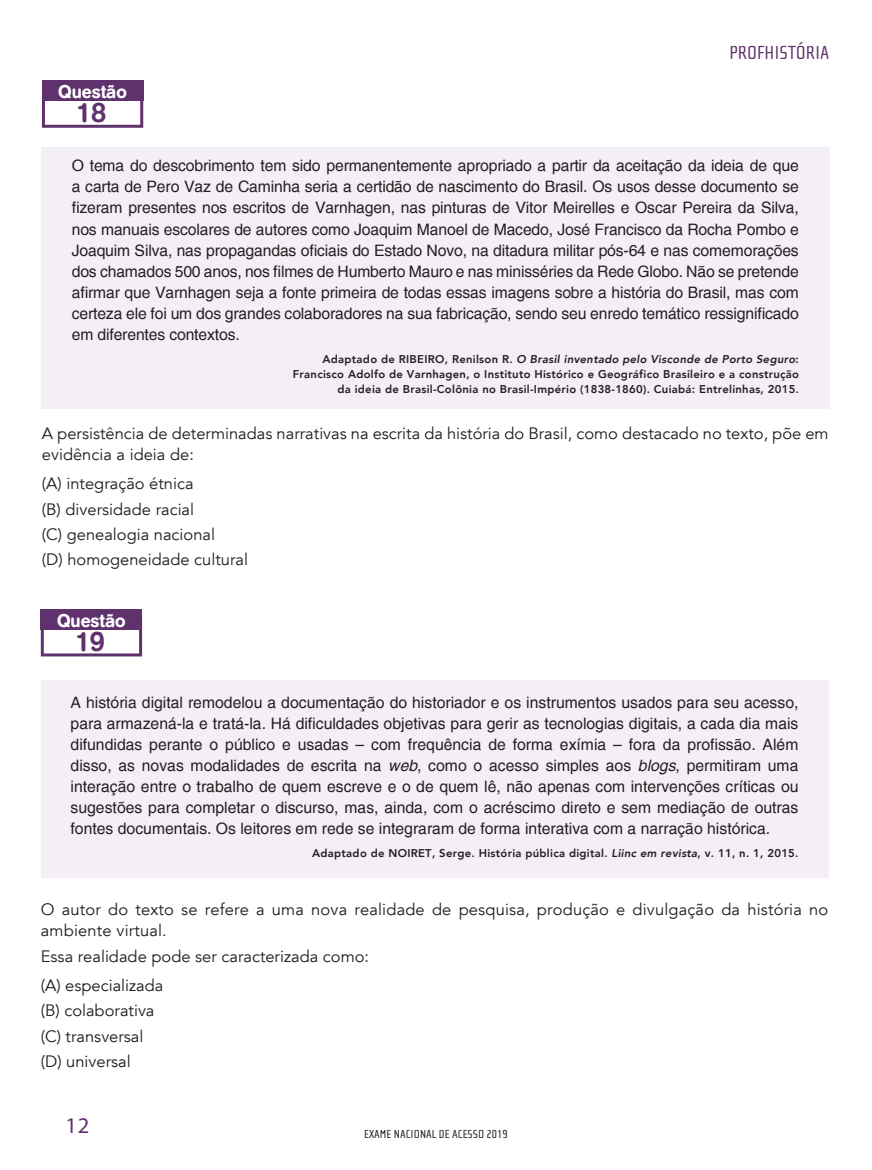
<style>
.page{position:relative;width:872px;height:1170px;background:#fff}
.page>*{position:absolute;margin:0;border:0;box-sizing:border-box;transform-origin:0 0}
.t1{font:500 27px "AG Book Rounded";color:#5f316d}
.t2{font:22.5px "Myriad Pro";color:#5f316d}
.t3{font:19.5px "Cholla Sans";color:#5f316d}
.t4{font:500 18px "AG Book Rounded";color:#fff}
.t5{font:16.5px/25.2px "Avenir";color:#231f20}
.t6{font:15.75px/21px "Helvetica";letter-spacing:-.005em;color:#231f20;text-align:justify}
.t7{font:12px "Cholla Sans";color:#231f20}
.t8{font:800 11.25px/15px "Avenir";letter-spacing:.025em;color:#231f20;text-align:right}
.s1{font-style:italic}
</style>
<div class="page">
<div style="left:41px;top:679px;width:787px;height:198px;background:#f4eff6"></div>
<div style="left:41px;top:609px;width:101px;height:47px;border:3px solid #5f316d"></div>
<div style="left:41px;top:609px;width:101px;height:20px;background:#5f316d"></div>
<div style="left:42px;top:147px;width:788px;height:261px;background:#f4eff6"></div>
<div style="left:42px;top:81px;width:101px;height:47px;border:3px solid #5f316d"></div>
<div style="left:42px;top:81px;width:101px;height:20px;background:#5f316d"></div>
<p class="t4" style="left:58px;top:81px;width:70px">Questão</p>
<h1 class="t1" style="left:76px;top:97px;width:32px">18</h1>
<p class="t3" style="left:729px;top:42px;width:101px">PROFHISTÓRIA</p>
<p class="t6" style="left:72px;top:156px;width:728px">O tema do descobrimento tem sido permanentemente apropriado a partir da aceitação da ideia de que a carta de Pero Vaz de Caminha seria a certidão de nascimento do Brasil. Os usos desse documento se fizeram presentes nos escritos de Varnhagen, nas pinturas de Vitor Meirelles e Oscar Pereira da Silva, nos manuais escolares de autores como Joaquim Manoel de Macedo, José Francisco da Rocha Pombo e Joaquim Silva, nas propagandas oficiais do Estado Novo, na ditadura militar pós-64 e nas comemorações dos chamados 500 anos, nos filmes de Humberto Mauro e nas minisséries da Rede Globo. Não se pretende afirmar que Varnhagen seja a fonte primeira de todas essas imagens sobre a história do Brasil, mas com certeza ele foi um dos grandes colaboradores na sua fabricação, sendo seu enredo temático ressignificado em diferentes contextos.</p>
<p class="t8" style="left:293px;top:351px;width:507px">Adaptado de RIBEIRO, Renilson R. <span class="s1">O Brasil inventado pelo Visconde de Porto Seguro</span>:<br>Francisco Adolfo de Varnhagen, o Instituto Histórico e Geográfico Brasileiro e a construção da ideia de Brasil-Colônia no Brasil-Império (1838-1860). Cuiabá: Entrelinhas, 2015.</p>
<p class="t5" style="left:42px;top:423px;width:788px;line-height:21px">A persistência de determinadas narrativas na escrita da história do Brasil, como destacado no texto, põe em evidência a ideia de:</p>
<p class="t5" style="left:42px;top:471px;width:207px">(A) integração étnica<br>(B) diversidade racial<br>(C) genealogia nacional<br>(D) homogeneidade cultural</p>
<p class="t4" style="left:57px;top:610px;width:70px">Questão</p>
<h1 class="t1" style="left:75px;top:626px;width:32px">19</h1>
<p class="t6" style="left:71px;top:692px;width:729px">A história digital remodelou a documentação do historiador e os instrumentos usados para seu acesso, para armazená-la e tratá-la. Há dificuldades objetivas para gerir as tecnologias digitais, a cada dia mais difundidas perante o público e usadas – com frequência de forma exímia – fora da profissão. Além disso, as novas modalidades de escrita na <span class="s1">web</span>, como o acesso simples aos <span class="s1">blogs</span>, permitiram uma interação entre o trabalho de quem escreve e o de quem lê, não apenas com intervenções críticas ou sugestões para completar o discurso, mas, ainda, com o acréscimo direto e sem mediação de outras fontes documentais. Os leitores em rede se integraram de forma interativa com a narração histórica.</p>
<p class="t8" style="left:312px;top:845px;width:85px">Adaptado de NOI</p>
<p class="t8" style="left:411px;top:845px;width:389px">RET, Serge. História pública digital. <span class="s1">Liinc em revista</span>, v. 11, n. 1, 2015.</p>
<p class="t5" style="left:41px;top:899px;width:789px;line-height:21px">O autor do texto se refere a uma nova realidade de pesquisa, produção e divulgação da história no ambiente virtual.</p>
<p class="t5" style="left:41px;top:941px;width:330px;line-height:29.5px">Essa realidade pode ser caracterizada como: (A) especializada</p>
<p class="t5" style="left:41px;top:998px;width:115px">(B) colaborativa (C) transversal (D) universal</p>
<h2 class="t2" style="left:65px;top:1111px;width:25px">12</h2>
<p class="t7" style="left:364px;top:1126px;width:53px">EXAME NACIONA</p>
<p class="t7" style="left:432px;top:1126px;width:37px">L DE ACESSO</p>
<p class="t7" style="left:486px;top:1126px;width:23px">2019</p>
</div>
